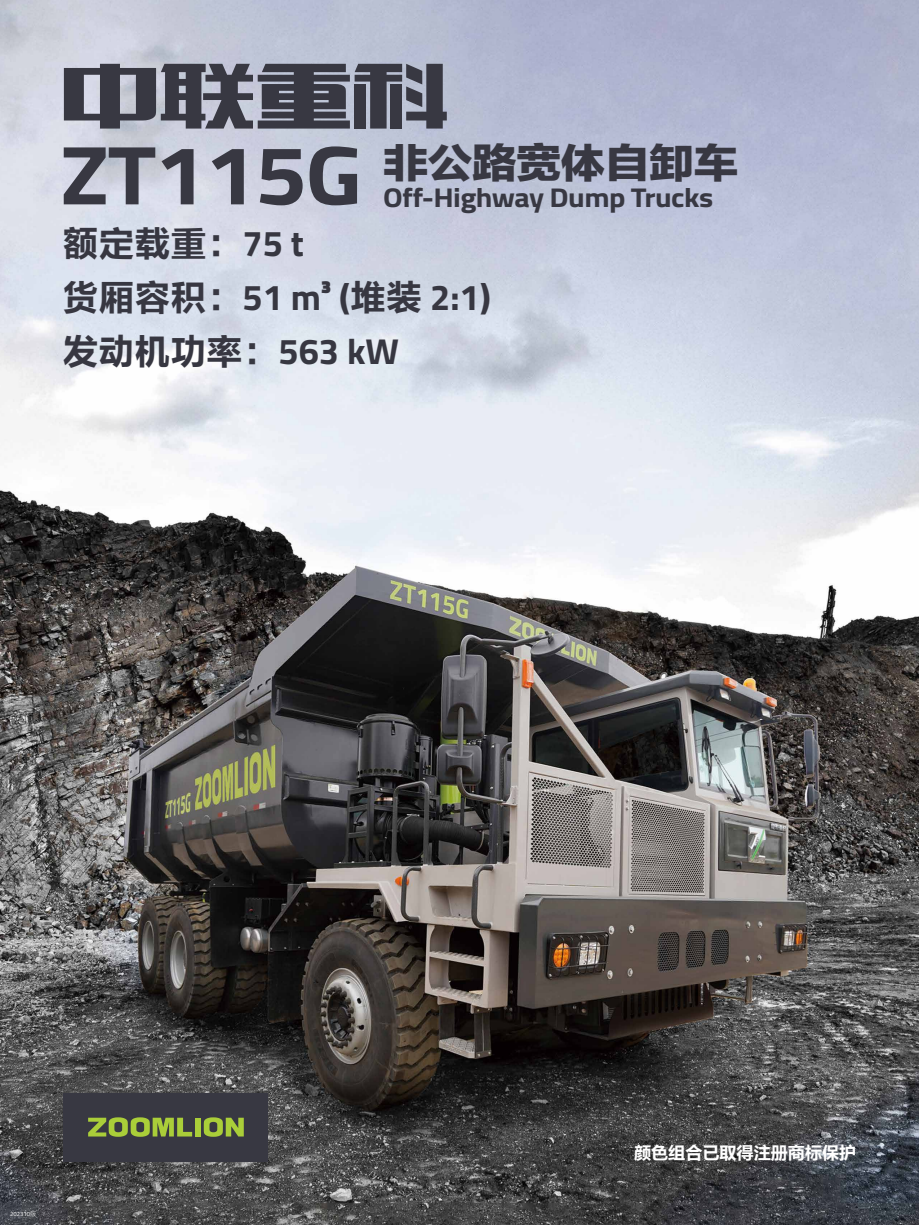
<style>
.page{position:relative;width:919px;height:1225px;background:#fff}
.page>*{position:absolute;margin:0;border:0;box-sizing:border-box;transform-origin:0 0}
.t1{font:700 83.7px "Titillium Web";letter-spacing:-.02em;color:#383842;scale:1.11 1}
.t2{font:40.65px "FZLTTHK GBK1 0";letter-spacing:-.02em;color:#383842;scale:1.11 1}
.t3{font:36px "FZLTCHJW GB1 0";color:#373741}
.t4{font:700 36px "Titillium Web";color:#373741}
.t5{font:700 27.15px "Titillium Web";letter-spacing:-.02em;color:#383842;scale:1.11 1}
.t6{font:17.85px "FZLTCHJW GB1 0";letter-spacing:-.04em;color:#fff}
.t7{font:6px "Titillium Web";color:#fff}
.s1{font-family:"Titillium Web";font-weight:700}
.s2{font-family:"FZLTCHJW GB1 0";font-weight:400}
.s3{font-family:"FZLTXHK GBK1 0"}
</style>
<div class="page">
<img style="left:0;top:0;width:918px;height:1225px">
<svg style="left:64px;top:64px;width:383px;height:65px;background:#646672"></svg>
<div style="left:64px;top:1093px;width:204px;height:68px;background:#383842"></div>
<svg style="left:204px;top:1117px;width:40px;height:19px"></svg>
<div style="left:195px;top:1117px;width:6px;height:19px;background:#aace39"></div>
<svg style="left:88px;top:1117px;width:104px;height:19px"></svg>
<h1 class="t1" style="left:60px;top:111px;width:274px">ZT115G</h1>
<h2 class="t2" style="left:383px;top:141px;width:322px">非公路宽体自卸车</h2>
<p class="t5" style="left:383px;top:176px;width:299px">Off-Highway Dump Trucks</p>
<h3 class="t3" style="left:62px;top:224px;width:243px">额定载重：<span class="s1">75 t</span></h3>
<h3 class="t4" style="left:62px;top:270px;width:430px"><span class="s2">货厢容积：</span>51 m³ (<span class="s2">堆装</span> 2:1)</h3>
<h3 class="t3" style="left:62px;top:332px;width:338px">发动机功率：<span class="s1">563 kW</span></h3>
<p class="t7" style="left:10px;top:1209px;width:28px">202310<span class="s3">版</span></p>
<p class="t6" style="left:633px;top:1143px;width:224px">颜色组合已取得注册商标保护</p>
</div>
